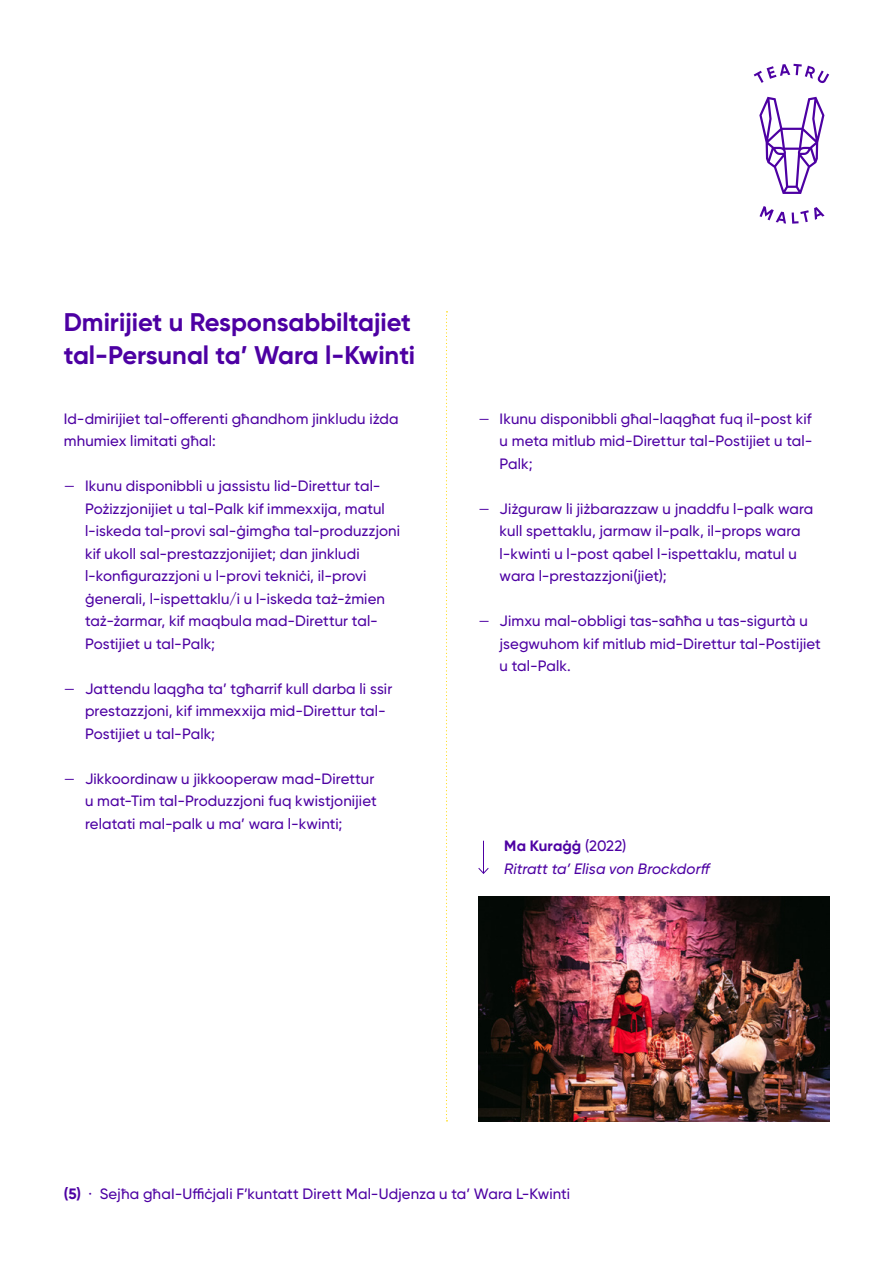
<style>
.page{position:relative;width:893px;height:1263px;background:#fff}
.page>*{position:absolute;margin:0;border:0;box-sizing:border-box;transform-origin:0 0}
.t1{font:700 25.5px/33px "Gilroy";color:#4d00a3}
.t2{font:500 15px/22.5px "Gilroy";letter-spacing:.005em;color:#4d00a3}
.t3{font:italic 500 15px/22.5px "Gilroy";letter-spacing:.005em;color:#4d00a3}
.s1{font-weight:400}
.s2{font-weight:700;font-style:normal}
.s3{font-style:normal}
.s4{font-weight:700}
</style>
<div class="page">
<svg style="left:446px;top:311px;width:1px;height:810px"></svg>
<svg style="left:754px;top:64px;width:75px;height:19px"></svg>
<svg style="left:759px;top:206px;width:27px;height:18px"></svg>
<svg style="left:792px;top:207px;width:32px;height:17px"></svg>
<svg style="left:759px;top:97px;width:65px;height:97px"></svg>
<img style="left:478px;top:896px;width:351px;height:225px">
<hr style="left:483px;top:841px;width:1px;height:32px;background:#4d00a3">
<svg style="left:478px;top:868px;width:11px;height:6px"></svg>
<h1 class="t1" style="left:64px;top:305px;width:353px">Dmirijiet u Responsabbiltajiet tal-Persunal ta’ Wara l-Kwinti</h1>
<p class="t2" style="left:64px;top:407px;width:336px">Id-dmirijiet tal-offerenti għandhom jinkludu iżda mhumiex limitati għal:</p>
<p class="t2" style="left:85px;top:475px;width:317px;text-indent:-21px"><span class="s1">—</span> Ikunu disponibbli u jassistu lid-Direttur tal-Pożizzjonijiet u tal-Palk kif immexxija, matul l-iskeda tal-provi sal-ġimgħa tal-produzzjoni kif ukoll sal-prestazzjonijiet; dan jinkludi l-konfigurazzjoni u l-provi tekniċi, il-provi ġenerali, l-ispettaklu/i u l-iskeda taż-żmien taż-żarmar, kif maqbula mad-Direttur tal-Postijiet u tal-Palk;</p>
<p class="t2" style="left:85px;top:677px;width:309px;text-indent:-21px"><span class="s1">—</span> Jattendu laqgħa ta’ tgħarrif kull darba li ssir prestazzjoni, kif immexxija mid-Direttur tal-<br>Postijiet u tal-Palk;</p>
<p class="t2" style="left:85px;top:767px;width:293px;text-indent:-21px"><span class="s1">—</span> Jikkoordinaw u jikkooperaw mad-Direttur u mat-Tim tal-Produzzjoni fuq kwistjonijiet relatati mal-palk u ma’ wara l-kwinti;</p>
<p class="t2" style="left:500px;top:407px;width:314px;text-align:justify;text-indent:-21px"><span class="s1">—</span> Ikunu disponibbli għal-laqgħat fuq il-post kif u meta mitlub mid-Direttur tal-Postijiet u tal-Palk;</p>
<p class="t2" style="left:500px;top:497px;width:315px;text-indent:-21px"><span class="s1">—</span> Jiżguraw li jiżbarazzaw u jnaddfu l-palk wara kull spettaklu, jarmaw il-palk, il-props wara l-kwinti u l-post qabel l-ispettaklu, matul u wara l-prestazzjoni(jiet);</p>
<p class="t2" style="left:500px;top:610px;width:323px;text-indent:-21px"><span class="s1">—</span> Jimxu mal-obbligi tas-saħħa u tas-sigurtà u jsegwuhom kif mitlub mid-Direttur tal-Postijiet u tal-Palk.</p>
<p class="t3" style="left:504px;top:835px;width:208px"><span class="s2">Ma Kuraġġ</span> <span class="s3">(2022)<br></span>Ritratt ta’ Elisa von Brockdorff</p>
<p class="t2" style="left:64px;top:1182px;width:508px"><span class="s4">(5)</span> · Sejħa għaI-Uffiċjali F’kuntatt Dirett Mal-Udjenza u ta’ Wara L-Kwinti</p>
</div>
